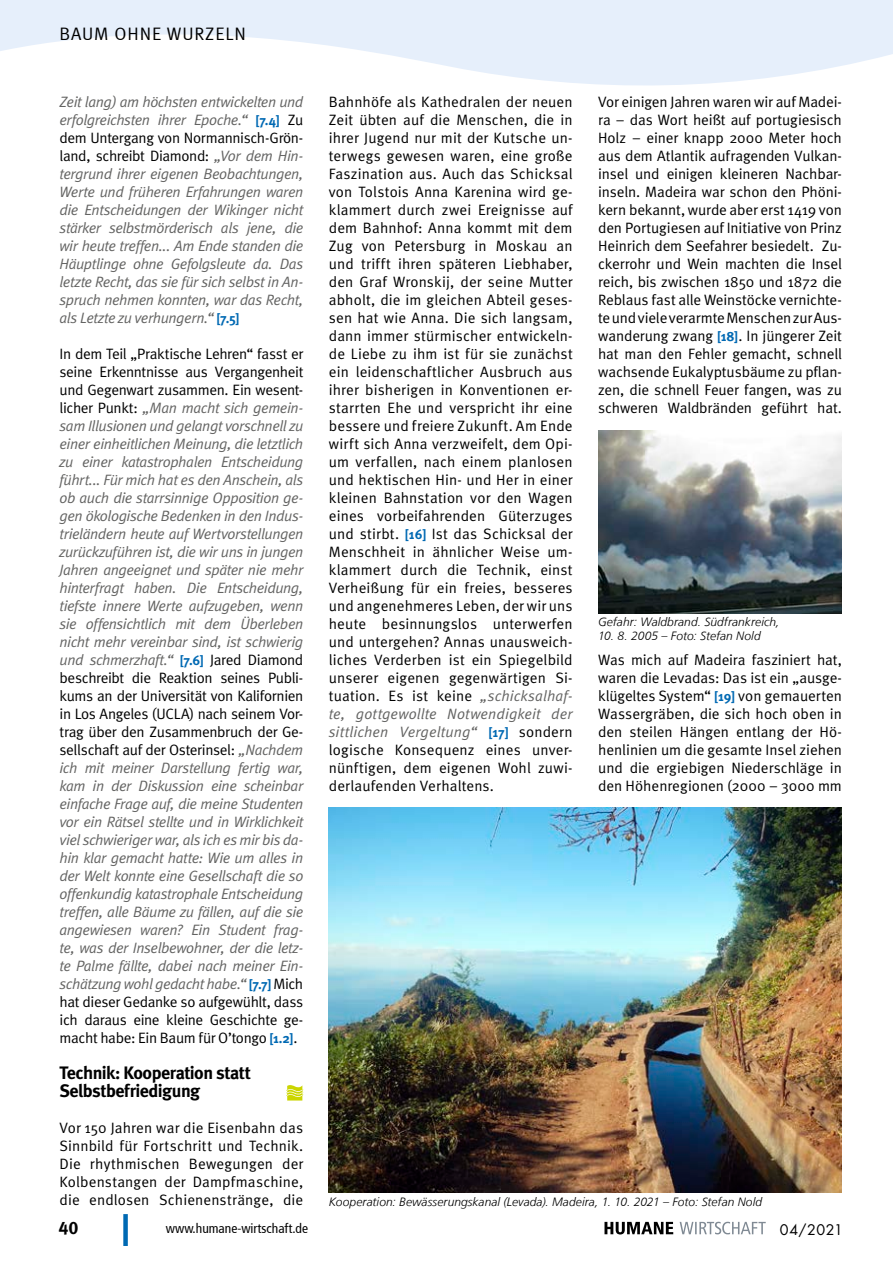
<style>
.page{position:relative;width:893px;height:1263px;background:#fff}
.page>*{position:absolute;margin:0;border:0;box-sizing:border-box;transform-origin:0 0}
.Zwischenüberschrift{font:700 18px/18px "Meta";letter-spacing:-.03em;color:#000}
.t1{font:18px "Meta Normal LF";letter-spacing:.05em;color:#000}
.t2{font:18px "Meta Bold LF";color:#000}
.Fließtext_Meta_Norma{font:15px/18px "Meta Normal";letter-spacing:.005em;color:#000;text-align:justify}
.Fließtext_Meta_Norma-2{font:italic 15px/18px "Meta Normal";letter-spacing:-.025em;color:#636362;text-align:justify}
.t3{font:14.25px "Futura";letter-spacing:.045em;color:#000}
.t4{font:condensed 13.5px "Frutiger 57";color:#000}
.t5{font:italic 300 12px "Frutiger LT";letter-spacing:.005em;color:#000}
.s1{font-family:"Meta";font-weight:700;font-style:normal;font-size:13.5px;color:#0069b3}
.s2{font-style:normal;color:#000}
.s3{font-family:"Meta";font-weight:700;font-size:13.5px;color:#0069b3}
.s4{font-style:italic;color:#636362}
</style>
<div class="page">
<div style="left:123px;top:1214px;width:5px;height:32px;background:#0069b3"></div>
<svg style="left:604px;top:1222px;width:69px;height:12px"></svg>
<svg style="left:680px;top:1222px;width:86px;height:12px"></svg>
<svg style="left:286px;top:1085px;width:17px;height:15px"></svg>
<img style="left:329px;top:808px;width:513px;height:385px">
<img style="left:598px;top:430px;width:244px;height:183px">
<svg style="left:0;top:0;width:893px;height:86px;fill:#e6effb"></svg>
<p class="t1" style="left:60px;top:24px;width:188px">BAUM OHNE WURZELN</p>
<p class="Fließtext_Meta_Norma-2" style="left:60px;top:93px;width:245px">Zeit lang) am höchsten entwickelten und erfolgreichsten ihrer Epoche.“ <span class="s1">[7.4]</span> <span class="s2">Zu dem Untergang von Normannisch-Grön&shy;land, schreibt Diamond:</span> „Vor dem Hin&shy;tergrund ihrer eigenen Beobachtungen, Werte und früheren Erfahrungen waren die Entscheidungen der Wikinger nicht stärker selbstmörderisch als jene, die wir heute treffen... Am Ende standen die Häuptlinge ohne Gefolgsleute da. Das letzte Recht, das sie für sich selbst in An&shy;spruch nehmen konnten, war das Recht, als Letzte zu verhungern.“ <span class="s1">[7.5]</span></p>
<p class="Fließtext_Meta_Norma-2" style="left:60px;top:345px;width:245px"><span class="s2">In dem Teil „Praktische Lehren“ fasst er seine Erkenntnisse aus Vergangenheit und Gegenwart zusammen. Ein wesent&shy;licher Punkt:</span> „Man macht sich gemein&shy;sam Illusionen und gelangt vorschnell zu einer einheitlichen Meinung, die letztlich zu einer katastrophalen Entscheidung führt... Für mich hat es den Anschein, als ob auch die starrsinnige Opposition ge&shy;gen ökologische Bedenken in den Indus&shy;trieländern heute auf Wertvorstellungen zurückzuführen ist, die wir uns in jungen Jahren angeeignet und später nie mehr hinterfragt haben. Die Entscheidung, tiefste innere Werte aufzugeben, wenn sie offensichtlich mit dem Überleben nicht mehr vereinbar sind, ist schwierig und schmerzhaft.“ <span class="s1">[7.6]</span> <span class="s2">Jared Diamond beschreibt die Reaktion seines Publi&shy;kums an der Universität von Kalifornien in Los Angeles (UCLA) nach seinem Vor&shy;trag über den Zusammenbruch der Ge&shy;sellschaft auf der Osterinsel:</span> „Nachdem ich mit meiner Darstellung fertig war, kam in der Diskussion eine scheinbar einfache Frage auf, die meine Studenten vor ein Rätsel stellte und in Wirklichkeit viel schwieriger war, als ich es mir bis da&shy;hin klar gemacht hatte: Wie um alles in der Welt konnte eine Gesellschaft die so offenkundig katastrophale Entscheidung treffen, alle Bäume zu fällen, auf die sie angewiesen waren? Ein Student frag&shy;te, was der Inselbewohner, der die letz&shy;te Palme fällte, dabei nach meiner Ein&shy;schätzung wohl gedacht habe.“ <span class="s1">[7.7]</span> <span class="s2">Mich hat dieser Gedanke so aufgewühlt, dass ich daraus eine kleine Geschichte ge&shy;macht habe: Ein Baum für O’tongo</span> <span class="s1">[1.2]</span><span class="s2">.</span></p>
<p class="Zwischenüberschrift" style="left:60px;top:1064px;width:193px">Technik: Kooperation statt<br>Selbstbefriedigung</p>
<p class="Fließtext_Meta_Norma" style="left:60px;top:1119px;width:245px">Vor 150 Jahren war die Eisenbahn das Sinnbild für Fortschritt und Technik.<br>Die rhythmischen Bewegungen der Kolbenstangen der Dampfmaschine, die endlosen Schienenstränge, die</p>
<p class="Fließtext_Meta_Norma" style="left:329px;top:93px;width:245px">Bahnhöfe als Kathedralen der neuen Zeit übten auf die Menschen, die in ihrer Jugend nur mit der Kutsche un&shy;terwegs gewesen waren, eine große Faszination aus. Auch das Schicksal von Tolstois Anna Karenina wird ge&shy;klammert durch zwei Ereignisse auf dem Bahnhof: Anna kommt mit dem Zug von Petersburg in Moskau an und trifft ihren späteren Liebhaber, den Graf Wronskij, der seine Mutter abholt, die im gleichen Abteil geses&shy;sen hat wie Anna. Die sich langsam, dann immer stürmischer entwickeln&shy;de Liebe zu ihm ist für sie zunächst ein leidenschaftlicher Ausbruch aus ihrer bisherigen in Konventionen er&shy;starrten Ehe und verspricht ihr eine bessere und freiere Zukunft. Am Ende wirft sich Anna verzweifelt, dem Opi&shy;um verfallen, nach einem planlosen und hektischen Hin- und Her in einer kleinen Bahnstation vor den Wagen eines vorbeifahrenden Güterzuges und stirbt. <span class="s3">[16]</span> Ist das Schicksal der Menschheit in ähnlicher Weise um&shy;klammert durch die Technik, einst Verheißung für ein freies, besseres und angenehmeres Leben, der wir uns heute besinnungslos unterwerfen und untergehen? Annas unausweich&shy;liches Verderben ist ein Spiegelbild unserer eigenen gegenwärtigen Si&shy;tuation. Es ist keine <span class="s4">„schicksalhaf&shy;te, gottgewollte Notwendigkeit der sittlichen Vergeltung“</span> <span class="s3">[17]</span> sondern logische Konsequenz eines unver&shy;nünftigen, dem eigenen Wohl zuwi&shy;derlaufenden Verhaltens.</p>
<p class="Fließtext_Meta_Norma" style="left:598px;top:93px;width:245px">Vor einigen Jahren waren wir auf Madei&shy;ra – das Wort heißt auf portugiesisch Holz – einer knapp 2000 Meter hoch aus dem Atlantik aufragenden Vulkan&shy;insel und einigen kleineren Nachbar&shy;inseln. Madeira war schon den Phöni&shy;kern bekannt, wurde aber erst 1419 von den Portugiesen auf Initiative von Prinz Heinrich dem Seefahrer besiedelt. Zu&shy;ckerrohr und Wein machten die Insel reich, bis zwischen 1850 und 1872 die Reblaus fast alle Weinstöcke vernichte&shy;te und viele verarmte Menschen zur Aus&shy;wanderung zwang <span class="s3">[18]</span>. In jüngerer Zeit hat man den Fehler gemacht, schnell wachsende Eukalyptusbäume zu pflan&shy;zen, die schnell Feuer fangen, was zu schweren Waldbränden geführt hat.</p>
<p class="t5" style="left:598px;top:615px;width:183px">Gefahr: Waldbrand. Südfrankreich,</p>
<p class="t5" style="left:598px;top:629px;width:164px">10. 8. 2005 – Foto: Stefan Nold</p>
<p class="Fließtext_Meta_Norma" style="left:598px;top:651px;width:245px">Was mich auf Madeira fasziniert hat, waren die Levadas: Das ist ein „ausge&shy;klügeltes System“ <span class="s3">[19]</span> von gemauerten Wassergräben, die sich hoch oben in den steilen Hängen entlang der Hö&shy;henlinien um die gesamte Insel ziehen und die ergiebigen Niederschläge in den Höhenregionen (2000 – 3000 mm</p>
<p class="t5" style="left:329px;top:1195px;width:435px">Kooperation: Bewässerungskanal (Levada). Madeira, 1. 10. 2021 – Foto: Stefan Nold</p>
<p class="t2" style="left:58px;top:1217px;width:22px">40</p>
<p class="t4" style="left:166px;top:1220px;width:144px">www.humane-wirtschaft.de</p>
<p class="t3" style="left:780px;top:1220px;width:65px">04/2021</p>
</div>
